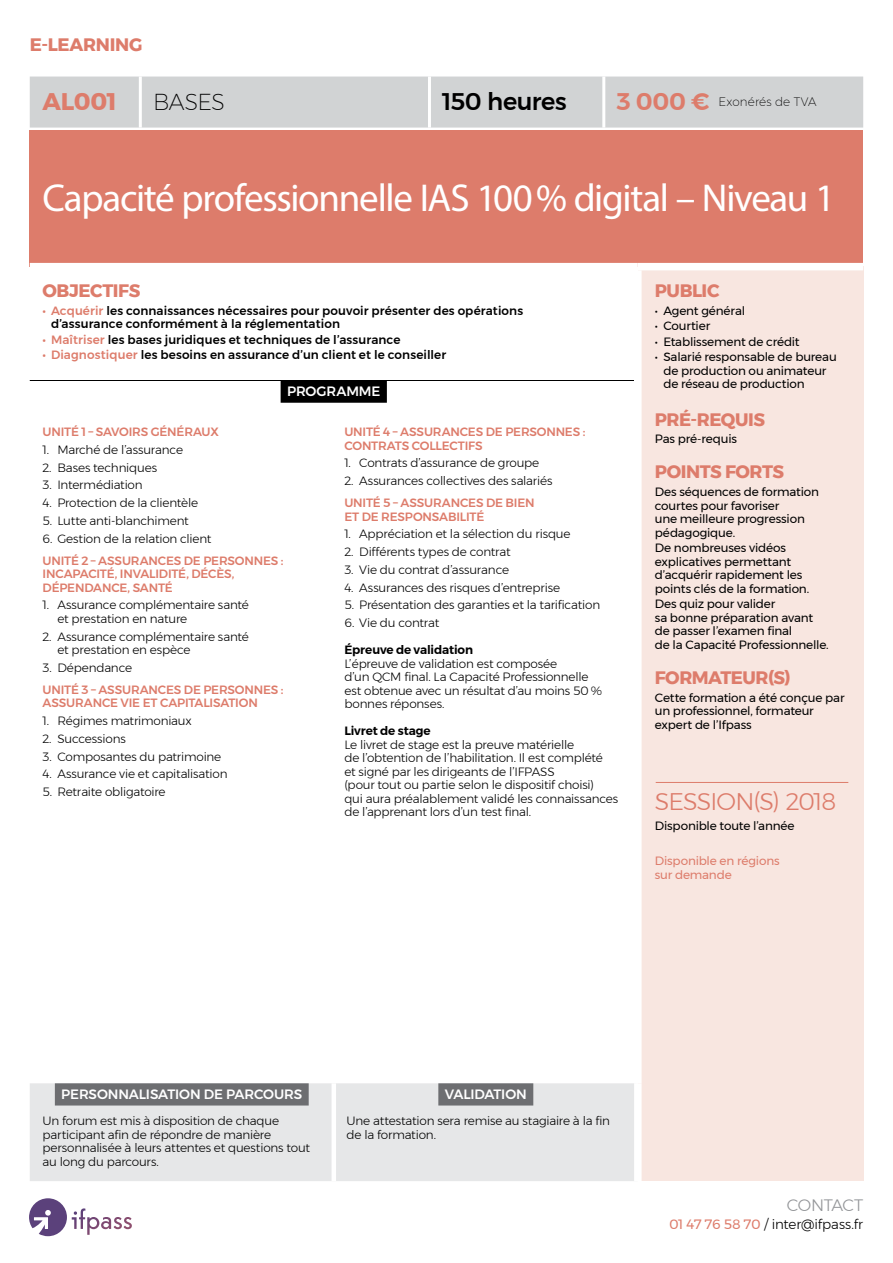
<style>
.page{position:relative;width:893px;height:1263px;background:#fff}
.page>*{position:absolute;margin:0;border:0;box-sizing:border-box;transform-origin:0 0}
.t1{font:39px "Myriad Pro";letter-spacing:-.035em;color:#fff}
.t2{font:300 24px "Montserrat";letter-spacing:-.045em;color:#dd7c6b}
.t3{font:500 24px "Montserrat";letter-spacing:-.025em;color:#000}
.t4{font:700 24px "Montserrat";letter-spacing:-.01em;color:#dd7c6b}
.t5{font:200 22.5px "Montserrat";letter-spacing:-.02em;color:#000}
.t6{font:700 18px "Montserrat";letter-spacing:-.02em;color:#dd7c6b}
.t7{font:300 16.5px "Montserrat";letter-spacing:-.03em;color:#939598}
.t8{font:500 13.5px "Montserrat";letter-spacing:-.01em;color:#fff}
.t9{font:300 13.5px "Montserrat";letter-spacing:-.005em;color:#000}
.t10{font:300 12px/13.5px "Montserrat";letter-spacing:-.015em;color:#000}
.t11{font:12px/13.5px "Montserrat";letter-spacing:-.015em;color:#000}
.t12{font:500 12px/13.5px "Montserrat";letter-spacing:-.015em;color:#dd7c6b}
.t13{font:500 12px/13.5px "Montserrat";letter-spacing:.01em;color:#000}
.t14{font:600 12px "Montserrat";letter-spacing:-.01em;color:#000}
.t15{font:12px/13.5px "Montserrat";letter-spacing:-.015em;color:#dd7c6b}
.t16{font:200 12px "Montserrat";letter-spacing:.005em;color:#000}
.s1{font-weight:600;font-size:24px;color:#dd7c6b}
.s2{color:#dd7c6b}
.s3{font-weight:400;color:#dd7c6b}
</style>
<div class="page">
<div style="left:30px;top:1083px;width:604px;height:98px;background:#e6e7e8"></div>
<hr style="left:332px;top:1083px;width:4px;height:98px;background:#fff">
<div style="left:55px;top:1083px;width:254px;height:22px;background:#6d6e71"></div>
<div style="left:438px;top:1083px;width:95px;height:22px;background:#6d6e71"></div>
<svg style="left:74px;top:1208px;width:58px;height:27px"></svg>
<svg style="left:29px;top:1198px;width:38px;height:38px"></svg>
<div style="left:30px;top:77px;width:833px;height:51px;background:#d1d3d4"></div>
<hr style="left:139px;top:77px;width:3px;height:51px;background:#fff">
<hr style="left:428px;top:77px;width:3px;height:51px;background:#fff">
<hr style="left:602px;top:77px;width:3px;height:51px;background:#fff">
<div style="left:30px;top:131px;width:833px;height:136px;background:#dd7c6b"></div>
<div style="left:638px;top:267px;width:225px;height:914px;background:#f8e6e0"></div>
<div style="left:30px;top:263px;width:608px;height:7px;background:#fff"></div>
<div style="left:638px;top:263px;width:225px;height:7px;background:#fff"></div>
<div style="left:634px;top:270px;width:8px;height:813px;background:#fff"></div>
<div style="left:634px;top:1083px;width:8px;height:98px;background:#fff"></div>
<hr style="left:30px;top:380px;width:604px;height:1px;background:#000">
<div style="left:281px;top:380px;width:106px;height:23px;background:#000"></div>
<hr style="left:656px;top:782px;width:192px;height:1px;background:#dd7c6b">
<h3 class="t6" style="left:30px;top:30px;width:114px">E-LEARNING</h3>
<h2 class="t4" style="left:43px;top:83px;width:76px">AL001</h2>
<h3 class="t5" style="left:153px;top:85px;width:71px">BaseS</h3>
<h2 class="t3" style="left:442px;top:83px;width:126px">150 heures</h2>
<p class="t16" style="left:617px;top:93px;width:201px"><span class="s1">3 000 €</span> Exonérés de TVA</p>
<h1 class="t1" style="left:43px;top:174px;width:794px">Capacité professionnelle IAS 100% digital – Niveau 1</h1>
<h3 class="t6" style="left:43px;top:276px;width:99px">OBJECTIFS</h3>
<p class="t13" style="left:51px;top:303px;width:474px;text-indent:-9px"><span class="s2">• Acquérir</span> les connaissances nécessaires pour pouvoir présenter des opérations d’assurance conformément à la réglementation</p>
<p class="t13" style="left:43px;top:333px;width:359px"><span class="s2">• Maîtriser</span> les bases juridiques et techniques de l’assurance</p>
<p class="t13" style="left:43px;top:348px;width:405px"><span class="s2">• Diagnostiquer</span> les besoins en assurance d’un client et le conseiller</p>
<p class="t8" style="left:287px;top:381px;width:95px">PROGRAMME</p>
<p class="t12" style="left:43px;top:425px;width:178px">Unité 1 – Savoirs généraux</p>
<p class="t10" style="left:43px;top:443px;width:142px">1. Marché de l’assurance</p>
<p class="t10" style="left:43px;top:460px;width:116px">2. Bases techniques</p>
<p class="t10" style="left:43px;top:478px;width:102px">3. Intermédiation</p>
<p class="t10" style="left:43px;top:496px;width:157px">4. Protection de la clientèle</p>
<p class="t10" style="left:43px;top:514px;width:148px">5. Lutte anti-blanchiment</p>
<p class="t10" style="left:43px;top:531px;width:170px">6. Gestion de la relation client</p>
<p class="t12" style="left:43px;top:553px;width:74px">Unité 2 – Assu</p>
<p class="t12" style="left:344px;top:425px;width:74px">Unité 4 – Assu</p>
<p class="t12" style="left:344px;top:425px;width:243px;text-indent:89px">rances de personnes : contrats collectifs</p>
<p class="t10" style="left:344px;top:456px;width:196px">1. Contrats d’assurance de groupe</p>
<p class="t10" style="left:344px;top:474px;width:210px">2. Assurances collectives des salariés</p>
<p class="t12" style="left:344px;top:496px;width:74px">Unité 5 – Assu</p>
<p class="t12" style="left:344px;top:496px;width:192px;text-indent:89px">rances de bien et de responsabilité</p>
<p class="t10" style="left:344px;top:527px;width:228px">1. Appréciation et la sélection du risque</p>
<p class="t10" style="left:344px;top:545px;width:168px">2. Différents types de contrat</p>
<p class="t10" style="left:344px;top:563px;width:166px">3. Vie du contrat d’assurance</p>
<p class="t10" style="left:344px;top:580px;width:217px">4. Assurances des risques d’entreprise</p>
<p class="t10" style="left:344px;top:598px;width:257px">5. Présentation des garanties et la tarification</p>
<p class="t10" style="left:344px;top:616px;width:97px">6. Vie du contrat</p>
<p class="t14" style="left:344px;top:640px;width:130px">Épreuve de validation</p>
<p class="t10" style="left:344px;top:656px;width:259px">L’épreuve de validation est composée<br>d’un QCM final. La Capacité Professionnelle est obtenue avec un résultat d’au moins 50 % bonnes réponses.</p>
<p class="t14" style="left:344px;top:721px;width:88px">Livret de stage</p>
<p class="t10" style="left:344px;top:737px;width:275px">Le livret de stage est la preuve matérielle<br>de l’obtention de l’habilitation. Il est complété<br>et signé par les dirigeants de l’IFPASS<br>(pour tout ou partie selon le dispositif choisi)<br>qui aura préalablement validé les connaissances de l’apprenant lors d’un test final.</p>
<p class="t12" style="left:43px;top:553px;width:242px;text-indent:88px">rances de personnes : incapacité, invalidité, décès, dépendance, santé</p>
<p class="t10" style="left:57px;top:598px;width:193px;text-indent:-15px">1. Assurance complémentaire santé et prestation en nature</p>
<p class="t10" style="left:57px;top:629px;width:193px;text-indent:-15px">2. Assurance complémentaire santé et prestation en espèce</p>
<p class="t10" style="left:43px;top:661px;width:91px">3. Dépendance</p>
<p class="t12" style="left:43px;top:683px;width:74px">Unité 3 – Assu</p>
<p class="t12" style="left:131px;top:683px;width:154px">rances de personnes :</p>
<p class="t12" style="left:43px;top:696px;width:9px">assu</p>
<p class="t12" style="left:75px;top:696px;width:184px">rance vie et capitalisation</p>
<p class="t10" style="left:43px;top:714px;width:151px">1. Régimes matrimoniaux</p>
<p class="t10" style="left:43px;top:732px;width:85px">2. Successions</p>
<p class="t10" style="left:43px;top:749px;width:180px">3. Composantes du patrimoine</p>
<p class="t10" style="left:43px;top:767px;width:187px">4. Assurance vie et capitalisation</p>
<p class="t10" style="left:43px;top:785px;width:125px">5. Retraite obligatoire</p>
<h3 class="t6" style="left:655px;top:276px;width:36px">PUBLIC</h3>
<p class="t11" style="left:655px;top:303px;width:92px">• Agent général</p>
<p class="t11" style="left:655px;top:319px;width:57px">• Courtier</p>
<p class="t11" style="left:655px;top:335px;width:146px">• Etablissement de crédit</p>
<p class="t11" style="left:663px;top:350px;width:175px;text-indent:-9px">• Salarié responsable de bureau de production ou animateur de réseau de production</p>
<h3 class="t6" style="left:655px;top:405px;width:102px">PRÉ-REQUIS</h3>
<p class="t11" style="left:655px;top:432px;width:84px">Pas pré-requis</p>
<h3 class="t6" style="left:655px;top:457px;width:24px">POINTS</h3>
<h3 class="t6" style="left:725px;top:457px;width:13px">FORTS</h3>
<p class="t11" style="left:655px;top:485px;width:166px">Des séquences de formation courtes pour favoriser<br>une meilleure progression pédagogique.</p>
<p class="t11" style="left:655px;top:541px;width:156px">De nombreuses vidéos explicatives permettant d’acquérir rapidement les points clés de la formation.</p>
<p class="t11" style="left:655px;top:597px;width:175px">Des quiz pour valider<br>sa bonne préparation avant de passer l’examen final<br>de la Capacité Professionnelle.</p>
<h3 class="t6" style="left:655px;top:663px;width:66px">FOR MATE</h3>
<h3 class="t6" style="left:742px;top:663px;width:50px">UR(S)</h3>
<p class="t11" style="left:655px;top:690px;width:191px">Cette formation a été conçue par un professionnel, formateur expert de l’Ifpass</p>
<h2 class="t2" style="left:655px;top:784px;width:183px">Sessi on(s) 2018</h2>
<p class="t11" style="left:655px;top:819px;width:141px">Disponible toute l’année</p>
<p class="t15" style="left:655px;top:854px;width:126px">Disponible en régions sur demande</p>
<p class="t8" style="left:61px;top:1084px;width:242px">PERSONNALISATION DE PARCOURS</p>
<p class="t10" style="left:43px;top:1114px;width:269px">Un forum est mis à disposition de chaque participant afin de répondre de manière personnalisée à leurs attentes et questions tout au long du parcours.</p>
<p class="t8" style="left:445px;top:1084px;width:84px">VALIDATION</p>
<p class="t10" style="left:347px;top:1114px;width:265px">Une attestation sera remise au stagiaire à la fin de la formation.</p>
<h3 class="t7" style="left:787px;top:1193px;width:78px">CONTACT</h3>
<p class="t9" style="left:669px;top:1214px;width:196px"><span class="s3">01 47 76 58 70</span> / inter@ifpass.fr</p>
</div>
